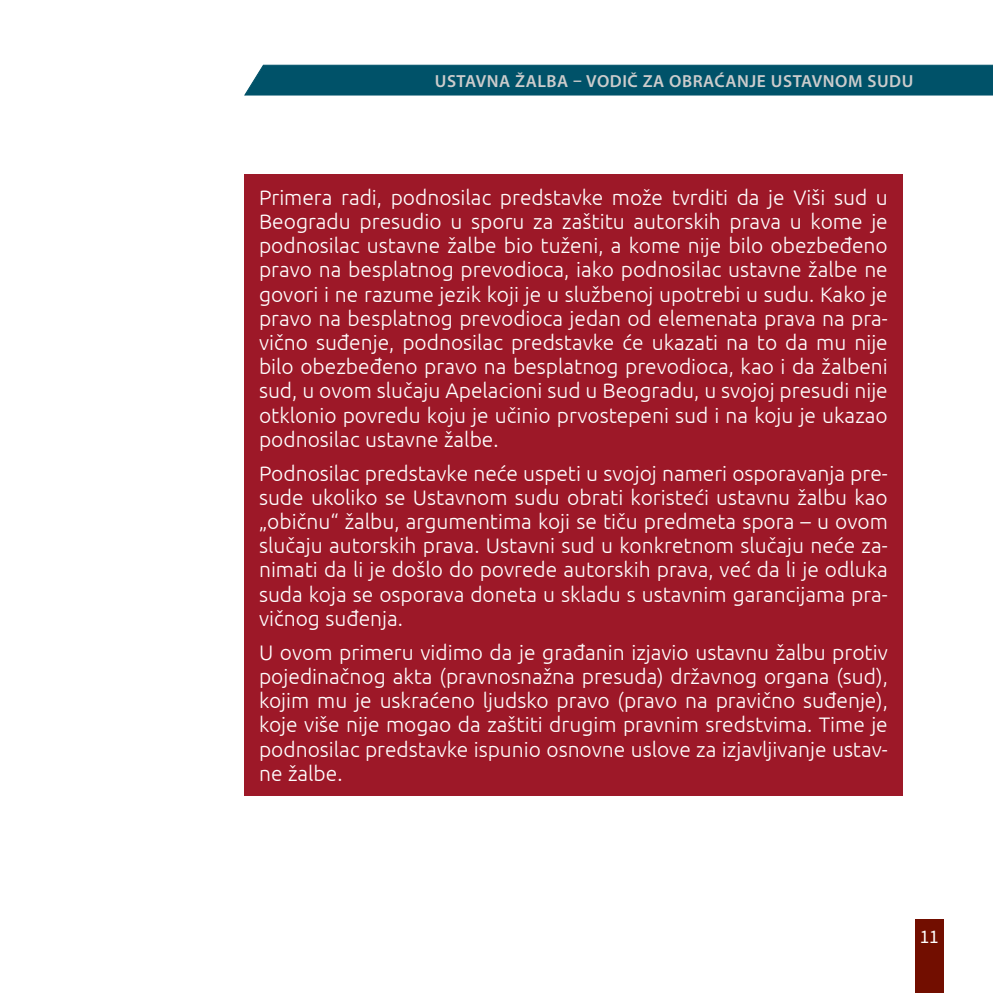
<style>
.page{position:relative;width:993px;height:993px;background:#fff}
.page>*{position:absolute;margin:0;border:0;box-sizing:border-box;transform-origin:0 0}
.t1{font:300 21px/24.2px "Ubuntu";color:#fff;text-align:justify}
.t2{font:19.25px "Source Sans Pro";color:#fff}
.t3{font:600 17.5px "Myriad Pro";letter-spacing:.03em;color:#ccc}
</style>
<div class="page">
<svg style="left:244px;top:64px;width:748px;height:32px;background:#0d5a70"></svg>
<div style="left:915px;top:919px;width:28px;height:73px;background:#720e00"></div>
<div style="left:244px;top:174px;width:658px;height:621px;background:#9d1828"></div>
<p class="t3" style="left:434px;top:70px;width:480px">USTAVNA ŽALBA – VODIČ ZA OBRAĆANJE USTAVNOM SUDU</p>
<p class="t1" style="left:259px;top:185px;width:630px">Primera radi, podnosilac predstavke može tvrditi da je Viši sud u Beogradu presudio u sporu za zaštitu autorskih prava u kome je podnosilac ustavne žalbe bio tuženi, a kome nije bilo obezbeđeno pravo na besplatnog prevodioca, iako podnosilac ustavne žalbe ne govori i ne razume jezik koji je u službenoj upotrebi u sudu. Kako je pravo na besplatnog prevodioca jedan od elemenata prava na pra&shy;vično suđenje, podnosilac predstavke će ukazati na to da mu nije bilo obezbeđeno pravo na besplatnog prevodioca, kao i da žalbeni sud, u ovom slučaju Apelacioni sud u Beogradu, u svojoj presudi nije otklonio povredu koju je učinio prvostepeni sud i na koju je ukazao podnosilac ustavne žalbe.</p>
<p class="t1" style="left:259px;top:460px;width:630px">Podnosilac predstavke neće uspeti u svojoj nameri osporavanja pre&shy;sude ukoliko se Ustavnom sudu obrati koristeći ustavnu žalbu kao „običnu“ žalbu, argumentima koji se tiču predmeta spora – u ovom slučaju autorskih prava. Ustavni sud u konkretnom slučaju neće za&shy;nimati da li je došlo do povrede autorskih prava, već da li je odluka suda koja se osporava doneta u skladu s ustavnim garancijama pra&shy;vičnog suđenja.</p>
<p class="t1" style="left:259px;top:639px;width:630px">U ovom primeru vidimo da je građanin izjavio ustavnu žalbu protiv pojedinačnog akta (pravnosnažna presuda) državnog organa (sud), kojim mu je uskraćeno ljudsko pravo (pravo na pravično suđenje), koje više nije mogao da zaštiti drugim pravnim sredstvima. Time je podnosilac predstavke ispunio osnovne uslove za izjavljivanje ustav&shy;ne žalbe.</p>
<p class="t2" style="left:919px;top:924px;width:21px">11</p>
</div>
